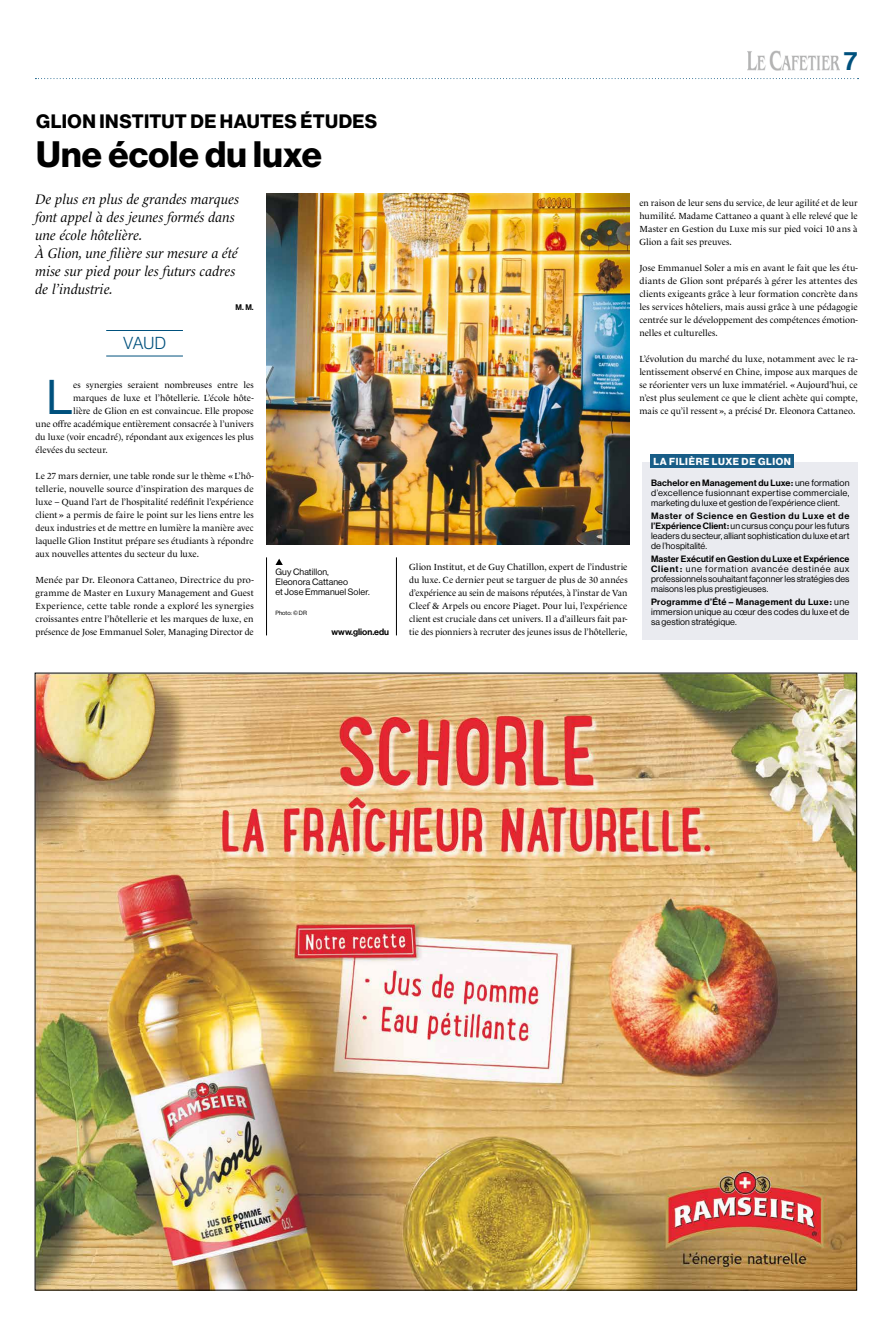
<style>
.page{position:relative;width:893px;height:1333px;background:#fff}
.page>*{position:absolute;margin:0;border:0;box-sizing:border-box;transform-origin:0 0}
.Texte_lettrine_canton{font:47.7px "N Haas Grotesk DS Pro 55 Rg";color:#00517d}
.Titre{font:36px "N Haas Grotesk DS Pro 75 Bd";letter-spacing:.005em;color:#000}
.t1{font:26px "N Haas Grotesk DS Pro 65 Md";color:#00517d}
.Titre-2{font:19px "N Haas Grotesk DS Pro 75 Bd";letter-spacing:.02em;color:#000}
.t2{font:17px "N Haas Grotesk DS Pro 45 Lt";color:#00517d}
.t3{font:italic 14px/18px "Le Monde Livre Std";letter-spacing:.005em;color:#000}
.Texte_canton{font:10px "N Haas Grotesk DS Pro 75 Bd";letter-spacing:.065em;color:#fff}
.Texte_canton-2{font:9px/13px "Le Monde Livre Std";color:#000;text-align:justify}
.Texte_canton-3{font:9px/10px "N Haas Grotesk DS Pro 55 Rg";letter-spacing:.01em;color:#000;text-align:justify}
.Texte_lettrine_canton-2{font:9px "Le Monde Livre Std";color:#000}
.t4{font:9px "N Haas Grotesk DS Pro 65 Md";color:#000}
.t5{font:8px "N Haas Grotesk DS Pro 65 Md";color:#000}
.t6{font:6px "N Haas Grotesk DS Pro 55 Rg";color:#000}
.s1{font-family:"N Haas Grotesk DS Pro 65 Md"}
</style>
<div class="page">
<img style="left:748px;top:51px;width:92px;height:20px">
<svg style="left:35px;top:78px;width:823px;height:1px"></svg>
<img style="left:37px;top:674px;width:818px;height:614px">
<hr style="left:106px;top:355px;width:77px;height:1px;background:#00517d">
<hr style="left:106px;top:330px;width:77px;height:1px;background:#00517d">
<hr style="left:266px;top:557px;width:1px;height:78px;background:#000">
<hr style="left:396px;top:557px;width:1px;height:78px;background:#000">
<img style="left:266px;top:193px;width:363px;height:351px">
<svg style="left:275px;top:558px;width:8px;height:7px"></svg>
<div style="left:643px;top:462px;width:215px;height:177px;background:#eaebf0"></div>
<div style="left:650px;top:454px;width:143px;height:14px;background:#185d87"></div>
<h3 class="t1" style="left:844px;top:45px;width:15px">7</h3>
<p class="Titre-2" style="left:36px;top:110px;width:342px">GLION INSTITUT DE HAUTES ÉTUDES</p>
<p class="Titre" style="left:36px;top:133px;width:287px">Une école du luxe</p>
<p class="t3" style="left:35px;top:190px;width:205px">De plus en plus de grandes marques font appel à des jeunes formés dans une école hôtelière.</p>
<p class="t3" style="left:35px;top:244px;width:204px">À Glion, une filière sur mesure a été mise sur pied pour les futurs cadres de l’industrie.</p>
<p class="t5" style="left:235px;top:303px;width:20px">M. M.</p>
<p class="t2" style="left:123px;top:334px;width:44px">VAUD</p>
<p class="Texte_lettrine_canton" style="left:46px;top:370px;width:28px">L</p>
<p class="Texte_lettrine_canton-2" style="left:73px;top:380px;width:182px">es synergies seraient nombreuses entre les</p>
<p class="Texte_lettrine_canton-2" style="left:73px;top:393px;width:182px">marques de luxe et l’hôtellerie. L’école hôte-</p>
<p class="Texte_lettrine_canton-2" style="left:73px;top:406px;width:182px">lière de Glion en est convaincue. Elle propose</p>
<p class="Texte_lettrine_canton-2" style="left:35px;top:419px;width:220px">une offre académique entièrement consacrée à l’univers</p>
<p class="Texte_lettrine_canton-2" style="left:35px;top:432px;width:220px">du luxe (voir encadré), répondant aux exigences les plus</p>
<p class="Texte_lettrine_canton-2" style="left:35px;top:445px;width:74px">élevées du secteur.</p>
<p class="Texte_canton-2" style="left:35px;top:469px;width:220px">Le 27 mars dernier, une table ronde sur le thème «L’hô&shy;tellerie, nouvelle source d’inspiration des marques de luxe – Quand l’art de l’hospitalité redéfinit l’expérience client» a permis de faire le point sur les liens entre les deux industries et de mettre en lumière la manière avec laquelle Glion Institut prépare ses étudiants à répondre aux nouvelles attentes du secteur du luxe.</p>
<p class="Texte_canton-2" style="left:35px;top:573px;width:220px">Menée par Dr. Eleonora Cattaneo, Directrice du pro&shy;gramme de Master en Luxury Management and Guest Experience, cette table ronde a exploré les synergies croissantes entre l’hôtellerie et les marques de luxe, en présence de Jose Emmanuel Soler, Managing Director de</p>
<p class="Texte_canton-3" style="left:275px;top:567px;width:96px;text-align:left">Guy Chatillon,<br>Eleonora Cattaneo<br>et Jose Emmanuel Soler.</p>
<p class="t6" style="left:275px;top:609px;width:33px">Photo : © DR</p>
<p class="Texte_canton-2" style="left:409px;top:560px;width:220px">Glion Institut, et de Guy Chatillon, expert de l’industrie du luxe. Ce dernier peut se targuer de plus de 30 années d’expérience au sein de maisons réputées, à l’instar de Van Cleef &amp; Arpels ou encore Piaget. Pour lui, l’expérience client est cruciale dans cet univers. Il a d’ailleurs fait par-</p>
<p class="t4" style="left:331px;top:627px;width:59px">www.glion.edu</p>
<p class="Texte_canton-2" style="left:409px;top:625px;width:220px">tie des pionniers à recruter des jeunes issus de l’hôtellerie,</p>
<p class="Texte_canton-2" style="left:639px;top:196px;width:220px">en raison de leur sens du service, de leur agilité et de leur humilité. Madame Cattaneo a quant à elle relevé que le Master en Gestion du Luxe mis sur pied voici 10 ans à Glion a fait ses preuves.</p>
<p class="Texte_canton-2" style="left:639px;top:261px;width:220px">Jose Emmanuel Soler a mis en avant le fait que les étu&shy;diants de Glion sont préparés à gérer les attentes des clients exigeants grâce à leur formation concrète dans les services hôteliers, mais aussi grâce à une pédagogie centrée sur le développement des compétences émotion&shy;nelles et culturelles.</p>
<p class="Texte_canton-2" style="left:639px;top:352px;width:220px">L’évolution du marché du luxe, notamment avec le ra&shy;lentissement observé en Chine, impose aux marques de se réorienter vers un luxe immatériel. «Aujourd’hui, ce n’est plus seulement ce que le client achète qui compte, mais ce qu’il ressent», a précisé Dr. Eleonora Cattaneo.</p>
<p class="Texte_canton" style="left:653px;top:456px;width:139px">LA FILIÈRE LUXE DE GLION</p>
<p class="Texte_canton-3" style="left:651px;top:478px;width:200px"><span class="s1">Bachelor en Management du Luxe:</span> une formation d’excellence fusionnant expertise commerciale, marketing du luxe et gestion de l’expérience client.</p>
<p class="Texte_canton-3" style="left:651px;top:511px;width:200px"><span class="s1">Master of Science en Gestion du Luxe et de l’Expérience Client:</span> un cursus conçu pour les futurs leaders du secteur, alliant sophistication du luxe et art de l’hospitalité.</p>
<p class="Texte_canton-3" style="left:651px;top:554px;width:200px"><span class="s1">Master Exécutif en Gestion du Luxe et Expérience Client :</span> une formation avancée destinée aux professionnels souhaitant façonner les stratégies des maisons les plus prestigieuses.</p>
<p class="Texte_canton-3" style="left:651px;top:596px;width:200px"><span class="s1">Programme d’Été – Management du Luxe:</span> une immersion unique au cœur des codes du luxe et de sa gestion stratégique.</p>
</div>
